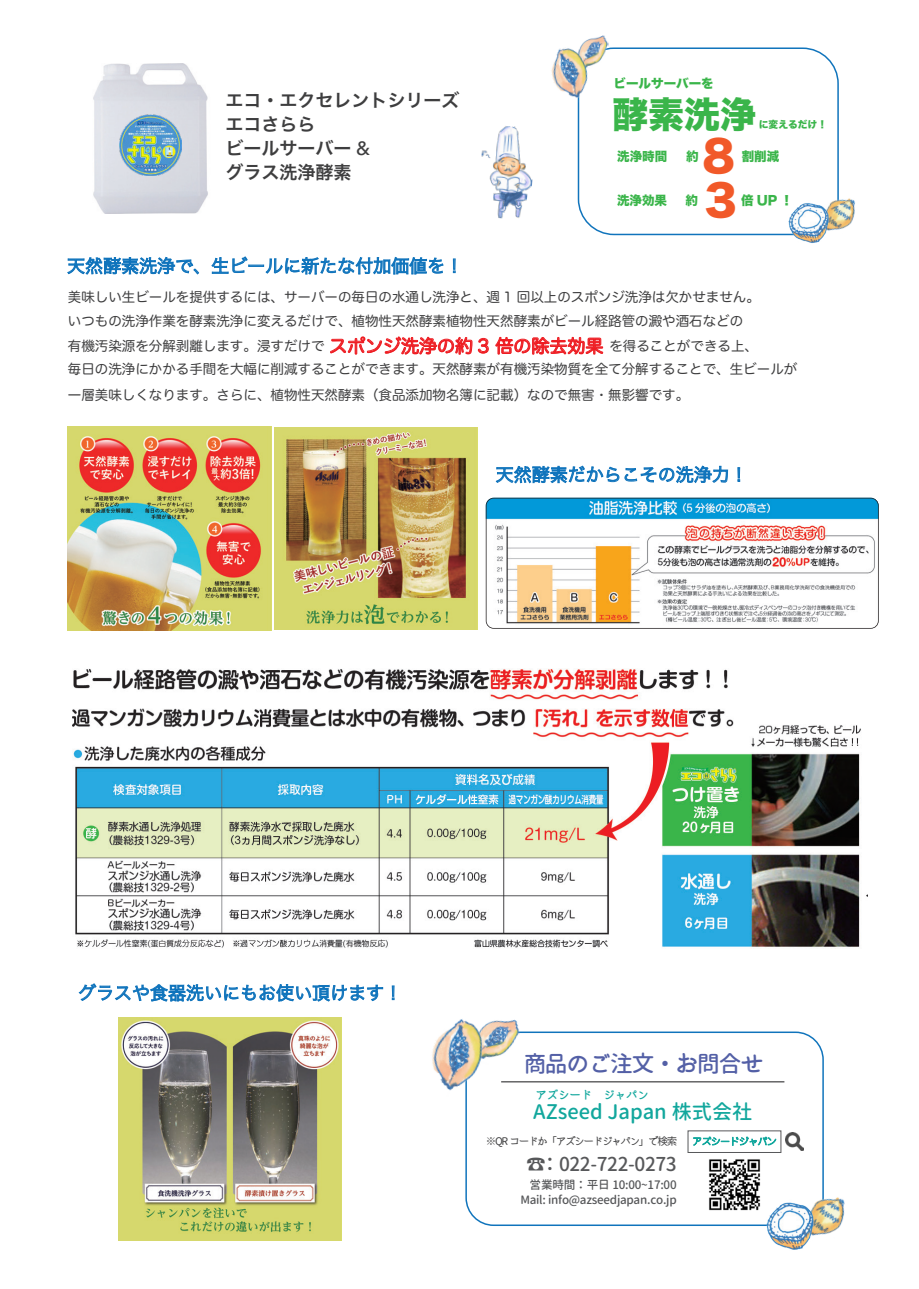
<style>
.page{position:relative;width:919px;height:1289px;background:#fff}
.page>*{position:absolute;margin:0;border:0;box-sizing:border-box;transform-origin:0 0}
.t1{font:42px "Hira Kaku Std W8";color:#f15929}
.t2{font:36px "Hira Kaku Std W8";color:#3ab54a}
.t3{font:500 22.65px "irohamaru";letter-spacing:-.04em;color:#283890}
.t4{font:500 20.1px "irohamaru";color:#12a79d}
.t5{font:500 19.05px "irohamaru";letter-spacing:-.02em;color:#57585a}
.t6{font:18px "Hira Kaku Pro W3";color:#1074bc}
.t7{font:18px/24px "Hira Kaku Pro W6";color:#3e3e3f}
.t8{font:13.5px/24.8px "Hira Maru Pro N W4";color:#3e3e3f}
.t9{font:12.45px "Hira Kaku Std W8";color:#3ab54a}
.t10{font:500 11.7px "irohamaru";letter-spacing:-.02em;color:#57585a}
.t11{font:500 11.25px "irohamaru";color:#12a79d}
.t12{font:10.5px "irohamaru";letter-spacing:-.12em;color:#3e3e3f}
.t13{font:9.75px "Hira Kaku Std W8";color:#3ab54a}
.s1{font-family:"Avenir";font-weight:500;font-size:19.2px}
.s2{font-size:18px;color:#ee1d23}
</style>
<div class="page">
<div style="left:577px;top:47px;width:261px;height:188px;border:2px solid #1074bc;border-radius:35px"></div>
<hr style="left:501px;top:1080px;width:283px;height:2px;background:#3e3e3f">
<div style="left:465px;top:1031px;width:358px;height:194px;border:2px solid #1074bc;border-radius:27px"></div>
<img style="left:499px;top:1019px;width:24px;height:37px">
<img style="left:432px;top:1019px;width:67px;height:86px">
<img style="left:814px;top:1188px;width:31px;height:48px">
<img style="left:766px;top:1202px;width:48px;height:48px">
<svg style="left:693px;top:1136px;width:83px;height:10px"></svg>
<img style="left:785px;top:1132px;width:18px;height:18px">
<img style="left:93px;top:64px;width:115px;height:149px">
<img style="left:120px;top:114px;width:61px;height:62px">
<svg style="left:67px;top:257px;width:132px;height:17px"></svg>
<svg style="left:211px;top:256px;width:232px;height:19px"></svg>
<svg style="left:453px;top:258px;width:2px;height:16px"></svg>
<svg style="left:330px;top:336px;width:142px;height:19px"></svg>
<svg style="left:478px;top:338px;width:10px;height:15px"></svg>
<svg style="left:495px;top:336px;width:108px;height:18px"></svg>
<img style="left:274px;top:427px;width:203px;height:202px">
<img style="left:118px;top:1017px;width:223px;height:223px">
<img style="left:68px;top:426px;width:203px;height:204px">
<img style="left:72px;top:668px;width:795px;height:280px">
<svg style="left:485px;top:498px;width:393px;height:130px"></svg>
<img style="left:584px;top:35px;width:25px;height:27px">
<img style="left:551px;top:42px;width:48px;height:65px">
<img style="left:829px;top:191px;width:26px;height:40px">
<img style="left:788px;top:203px;width:41px;height:40px">
<svg style="left:496px;top:466px;width:231px;height:17px"></svg>
<svg style="left:737px;top:467px;width:3px;height:43px"></svg>
<svg style="left:79px;top:983px;width:304px;height:18px"></svg>
<svg style="left:392px;top:985px;width:2px;height:16px"></svg>
<img style="left:497px;top:214px;width:24px;height:5px">
<img style="left:481px;top:126px;width:52px;height:88px">
<img style="left:709px;top:1159px;width:52px;height:52px">
<h3 class="t7" style="left:225px;top:87px;width:235px">エコ・エクセレントシリーズエコさらら<br>ビールサーバー <span class="s1">&amp;<br></span>グラス洗浄酵素</h3>
<h3 class="t6" style="left:67px;top:250px;width:397px">天然酵素洗浄で、生ビールに新たな付加価値を！</h3>
<p class="t9" style="left:613px;top:76px;width:102px">ビールサーバーを</p>
<h2 class="t2" style="left:612px;top:95px;width:145px">酵素洗浄</h2>
<p class="t13" style="left:758px;top:119px;width:70px">に変えるだけ！</p>
<h1 class="t1" style="left:702px;top:133px;width:34px">8</h1>
<p class="t9" style="left:617px;top:150px;width:52px">洗浄時間</p>
<p class="t9" style="left:686px;top:150px;width:14px">約</p>
<p class="t9" style="left:741px;top:150px;width:39px">割削減</p>
<p class="t9" style="left:617px;top:193px;width:52px">洗浄効果</p>
<p class="t9" style="left:685px;top:193px;width:14px">約</p>
<h1 class="t1" style="left:699px;top:177px;width:43px">３</h1>
<p class="t9" style="left:741px;top:193px;width:53px">倍UP！</p>
<p class="t8" style="left:68px;top:283px;width:693px">美味しい生ビールを提供するには、サーバーの毎日の水通し洗浄と、週 1 回以上のスポンジ洗浄は欠かせません。</p>
<p class="t8" style="left:68px;top:308px;width:691px">いつもの洗浄作業を酵素洗浄に変えるだけで、植物性天然酵素植物性天然酵素がビール経路管の澱や酒石などの有機汚染源を分解剥離します。浸すだけで <span class="s2">スポンジ洗浄の約 3 倍の除去効果</span> を得ることができる上、</p>
<p class="t8" style="left:68px;top:355px;width:731px;line-height:25.5px">毎日の洗浄にかかる手間を大幅に削減することができます。天然酵素が有機汚染物質を全て分解することで、生ビールが一層美味しくなります。さらに、植物性天然酵素（食品添加物名簿に記載）なので無害・無影響です。</p>
<h3 class="t6" style="left:495px;top:458px;width:253px">天然酵素だからこその洗浄力！</h3>
<h3 class="t6" style="left:78px;top:976px;width:326px">グラスや食器洗いにもお使い頂けます！</h3>
<h3 class="t3" style="left:523px;top:1047px;width:242px">商品のご注文・お問合せ</h3>
<h3 class="t4" style="left:533px;top:1096px;width:220px">AZseed Japan 株式会社</h3>
<p class="t11" style="left:535px;top:1086px;width:115px">アズシード　ジャパン</p>
<p class="t12" style="left:485px;top:1133px;width:193px">※QR コードか「アズシードジャパン」で検索</p>
<h3 class="t5" style="left:526px;top:1150px;width:152px">☎：022-722-0273</h3>
<p class="t10" style="left:529px;top:1175px;width:148px">営業時間：平日 10:00~17:00</p>
<p class="t10" style="left:520px;top:1191px;width:158px">Mail: info@azseedjapan.co.jp</p>
</div>
